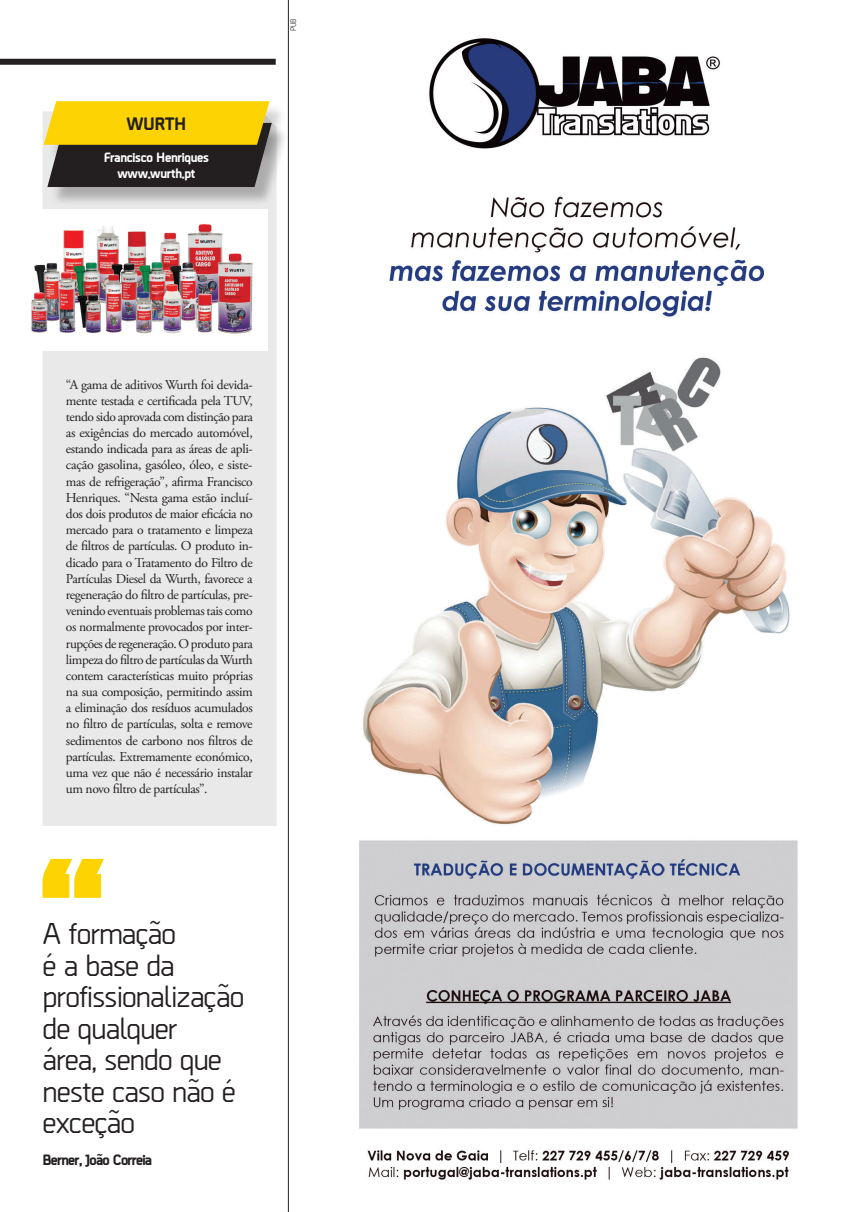
<style>
.page{position:relative;width:851px;height:1212px;background:#fff}
.page>*{position:absolute;margin:0;border:0;box-sizing:border-box;transform-origin:0 0}
.t1{font:500 30px/31.5px "Borda";letter-spacing:-.03em;color:#231f20}
.TEXTO1{font:800 18px "Borda";letter-spacing:-.025em;color:#231f20}
.t2{font:800 15px "Borda";letter-spacing:-.05em;color:#231f20}
.TEXTO1-2{font:13.5px/16.2px "Adobe Garamond Pro";letter-spacing:-.03em;color:#231f20;text-align:justify}
.TEXTO1-3{font:800 13.5px "Borda";letter-spacing:-.025em;color:#fff}
.Título_2{font:300 7.5px "Heron Sans";color:#231f20}
</style>
<div class="page">
<div style="left:0;top:59px;width:276px;height:6px;background:#231f20"></div>
<hr style="left:288px;top:0;width:1px;height:1212px;background:#231f20">
<img style="left:359px;top:38px;width:439px;height:1142px">
<div style="left:43px;top:111px;width:234px;height:715px;background:#e9e9e9"></div>
<div style="left:51px;top:125px;width:238px;height:81px;background:#231f20;opacity:.3"></div>
<div style="left:47px;top:103px;width:240px;height:60px;background:#231f20;opacity:.2"></div>
<svg style="left:44px;top:101px;width:228px;height:86px"></svg>
<img style="left:31px;top:210px;width:236px;height:140px">
<svg style="left:42px;top:859px;width:62px;height:39px"></svg>
<p class="TEXTO1" style="left:126px;top:110px;width:61px">WURTH</p>
<p class="TEXTO1-3" style="left:104px;top:147px;width:107px">Francisco Henriques</p>
<p class="TEXTO1-3" style="left:117px;top:163px;width:79px">www.wurth.pt</p>
<p class="Título_2" style="left:288px;top:31px;width:14px;rotate:-90deg">PUB</p>
<p class="TEXTO1-2" style="left:66px;top:377px;width:188px">“A gama de aditivos Wurth foi devida&shy;mente testada e certificada pela TUV, tendo sido aprovada com distinção para as exigências do mercado automóvel, estando indicada para as áreas de apli&shy;cação gasolina, gasóleo, óleo, e siste&shy;mas de refrigeração”, afirma Francisco Henriques. “Nesta gama estão incluí&shy;dos dois produtos de maior eficácia no mercado para o tratamento e limpeza de filtros de partículas. O produto in&shy;dicado para o Tratamento do Filtro de Partículas Diesel da Wurth, favorece a regeneração do filtro de partículas, pre&shy;venindo eventuais problemas tais como os normalmente provocados por inter&shy;rupções de regeneração. O produto para limpeza do filtro de partículas da Wurth contem características muito próprias na sua composição, permitindo assim a eliminação dos resíduos acumulados no filtro de partículas, solta e remove sedimentos de carbono nos filtros de partículas. Extremamente económico, uma vez que não é necessário instalar um novo filtro de partículas”.</p>
<p class="t1" style="left:42px;top:916px;width:203px">A formação<br>é a base da profissionalização de qualquer<br>área, sendo que neste caso não é exceção</p>
<p class="t2" style="left:42px;top:1148px;width:111px">Berner, João Correia</p>
</div>
